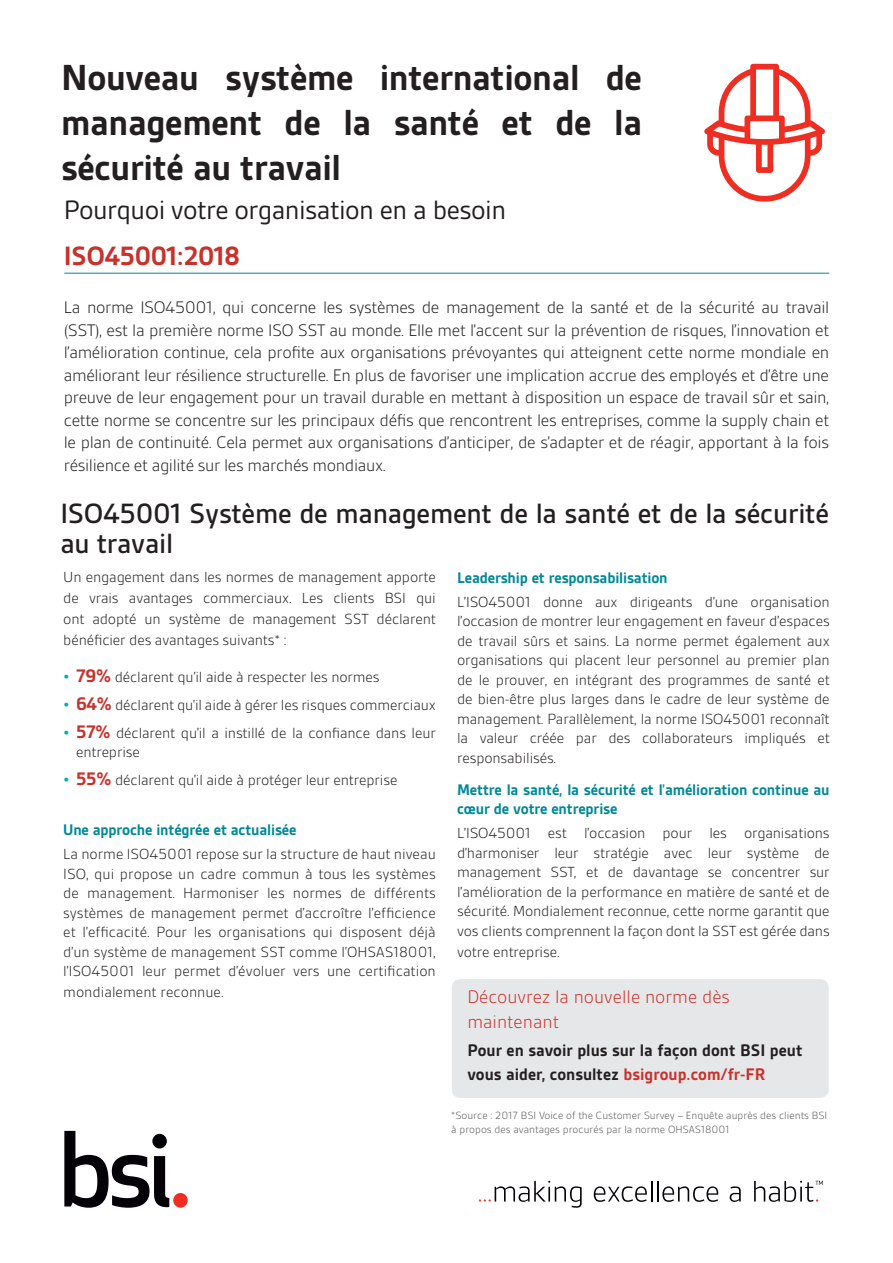
<style>
.page{position:relative;width:893px;height:1263px;background:#fff}
.page>*{position:absolute;margin:0;border:0;box-sizing:border-box;transform-origin:0 0}
.t1{font:700 39px/45px "BSI Gesta";letter-spacing:-.01em;color:#231f20;text-align:justify}
.t2{font:500 30px/30px "BSI Gesta";letter-spacing:-.01em;color:#231f20}
.t3{font:28.5px "BSI Gesta";letter-spacing:-.02em;color:#231f20}
.t4{font:700 28.5px "BSI Gesta";letter-spacing:-.01em;color:#c9312b}
.t5{font:300 19.5px/24.8px "BSI Gesta";color:#c9312b}
.t6{font:300 18px/22.5px "BSI Gesta";letter-spacing:-.02em;color:#231f20;text-align:justify}
.t7{font:700 18px/24px "BSI Gesta";color:#231f20}
.t8{font:700 16.5px/19.5px "BSI Gesta";letter-spacing:-.01em;color:#008996}
.t9{font:300 15.75px/19.5px "BSI Gesta";letter-spacing:-.01em;color:#231f20;text-align:justify}
.t10{font:300 11.25px/13.5px "BSI Gesta";color:#57585a}
.s1{font-weight:700;font-size:16.5px;color:#00acbc}
.s2{font-weight:700;font-size:19.5px;color:#c9312b}
.s3{color:#c9312b}
</style>
<div class="page">
<hr style="left:64px;top:273px;width:765px;height:1px;background:#008996">
<div style="left:452px;top:979px;width:377px;height:119px;background:#e6e7e9;border-radius:9px"></div>
<svg style="left:704px;top:64px;width:121px;height:138px"></svg>
<svg style="left:64px;top:1131px;width:105px;height:77px"></svg>
<div style="left:173px;top:1193px;width:15px;height:15px;background:#ee2e22;border-radius:50%"></div>
<svg style="left:479px;top:1181px;width:103px;height:27px"></svg>
<svg style="left:594px;top:1181px;width:58px;height:21px"></svg>
<hr style="left:657px;top:1181px;width:2px;height:20px;background:#030106">
<svg style="left:662px;top:1186px;width:56px;height:16px"></svg>
<svg style="left:730px;top:1186px;width:11px;height:16px"></svg>
<svg style="left:754px;top:1181px;width:69px;height:21px"></svg>
<p class="t1" style="left:61px;top:54px;width:582px">Nouveau système international de management de la santé et de la sécurité au travail</p>
<p class="t3" style="left:64px;top:195px;width:444px">Pourquoi votre organisation en a besoin</p>
<p class="t4" style="left:64px;top:241px;width:178px">ISO45001:2018</p>
<p class="t6" style="left:64px;top:296px;width:767px">La norme ISO45001, qui concerne les systèmes de management de la santé et de la sécurité au travail (SST), est la première norme ISO SST au monde. Elle met l’accent sur la prévention de risques, l’innovation et l’amélioration continue, cela profite aux organisations prévoyantes qui atteignent cette norme mondiale en améliorant leur résilience structurelle. En plus de favoriser une implication accrue des employés et d’être une preuve de leur engagement pour un travail durable en mettant à disposition un espace de travail sûr et sain, cette norme se concentre sur les principaux défis que rencontrent les entreprises, comme la supply chain et le plan de continuité. Cela permet aux organisations d’anticiper, de s’adapter et de réagir, apportant à la fois résilience et agilité sur les marchés mondiaux.</p>
<p class="t2" style="left:60px;top:498px;width:770px">ISO45001 Système de management de la santé et de la sécurité au travail</p>
<p class="t9" style="left:63px;top:567px;width:374px;line-height:21px">Un engagement dans les normes de management apporte de vrais avantages commerciaux. Les clients BSI qui ont adopté un système de management SST déclarent bénéficier des avantages suivants* :</p>
<p class="t9" style="left:63px;top:667px;width:318px"><span class="s1">•</span> <span class="s2">79%</span> déclarent qu’il aide à respecter les normes</p>
<p class="t9" style="left:63px;top:695px;width:374px"><span class="s1">•</span> <span class="s2">64%</span> déclarent qu’il aide à gérer les risques commerciaux</p>
<p class="t9" style="left:76px;top:723px;width:361px;text-indent:-13px"><span class="s1">•</span> <span class="s2">57%</span> déclarent qu’il a instillé de la confiance dans leur entreprise</p>
<p class="t9" style="left:63px;top:771px;width:336px"><span class="s1">•</span> <span class="s2">55%</span> déclarent qu’il aide à protéger leur entreprise</p>
<p class="t8" style="left:63px;top:820px;width:235px">Une approche intégrée et actualisée</p>
<p class="t9" style="left:63px;top:844px;width:374px">La norme ISO45001 repose sur la structure de haut niveau ISO, qui propose un cadre commun à tous les systèmes de management. Harmoniser les normes de différents systèmes de management permet d’accroître l’efficience et l’efficacité. Pour les organisations qui disposent déjà d’un système de management SST comme l’OHSAS18001, l’ISO45001 leur permet d’évoluer vers une certification</p>
<p class="t9" style="left:63px;top:982px;width:162px">mondialement reconnue.</p>
<p class="t8" style="left:457px;top:568px;width:212px">Leadership et responsabilisation</p>
<p class="t9" style="left:457px;top:592px;width:374px">L’ISO45001 donne aux dirigeants d’une organisation l’occasion de montrer leur engagement en faveur d’espaces de travail sûrs et sains. La norme permet également aux organisations qui placent leur personnel au premier plan de le prouver, en intégrant des programmes de santé et de bien-être plus larges dans le cadre de leur système de management. Parallèlement, la norme ISO45001 reconnaît la valeur créée par des collaborateurs impliqués et responsabilisés.</p>
<p class="t8" style="left:457px;top:780px;width:374px">Mettre la santé, la sécurité et l’amélioration continue au cœur de votre entreprise</p>
<p class="t9" style="left:457px;top:823px;width:374px">L’ISO45001 est l’occasion pour les organisations d’harmoniser leur stratégie avec leur système de management SST, et de davantage se concentrer sur l’amélioration de la performance en matière de santé et de sécurité. Mondialement reconnue, cette norme garantit que vos clients comprennent la façon dont la SST est gérée dans</p>
<p class="t9" style="left:457px;top:942px;width:104px">votre entreprise.</p>
<p class="t5" style="left:467px;top:985px;width:264px">Découvrez la nouvelle norme dès maintenant</p>
<p class="t7" style="left:467px;top:1038px;width:337px">Pour en savoir plus sur la façon dont BSI peut vous aider, consultez <span class="s3">bsigroup.com/fr-FR</span></p>
<p class="t10" style="left:451px;top:1109px;width:377px">*Source : 2017 BSI Voice of the Customer Survey – Enquête auprès des clients BSI à propos des avantages procurés par la norme OHSAS18001</p>
</div>
